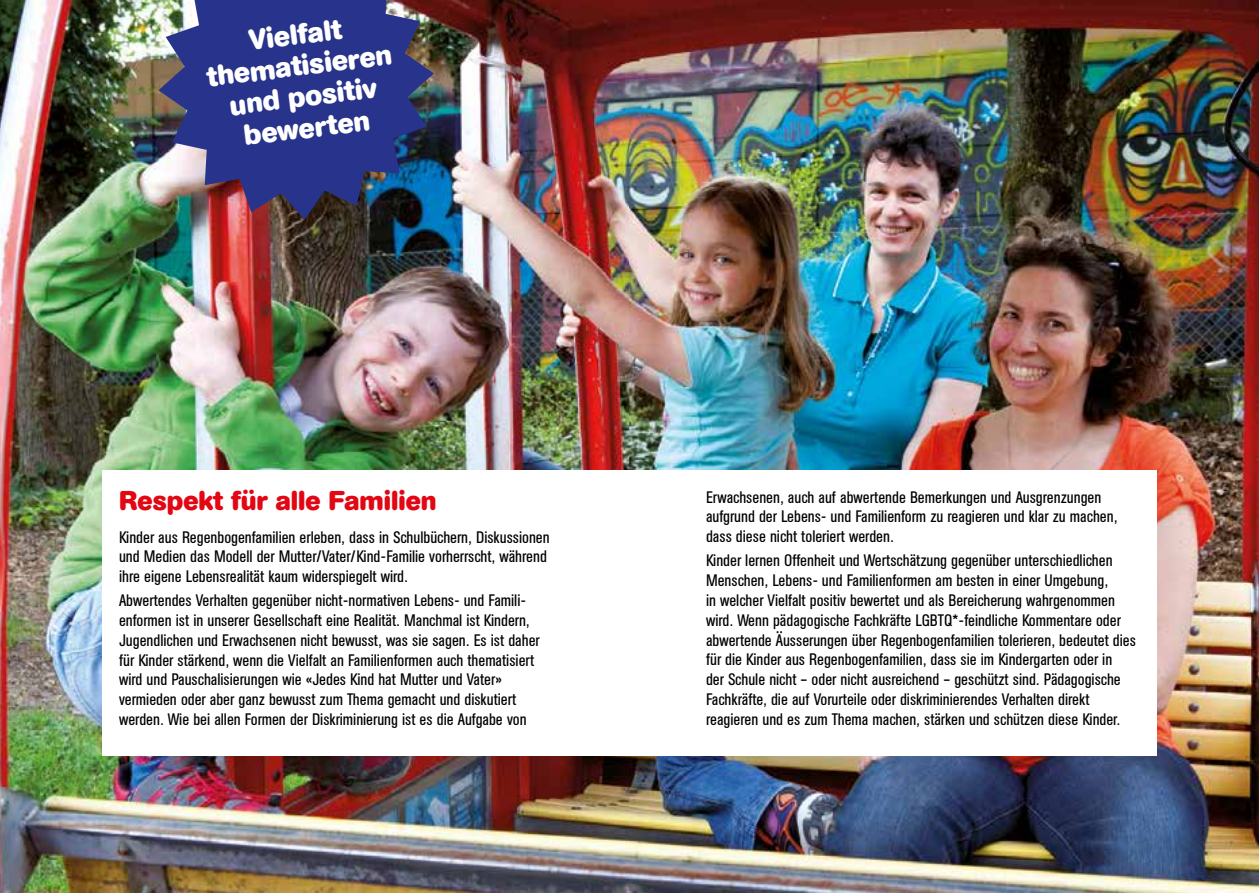
<style>
.page{position:relative;width:1259px;height:893px;background:#fff}
.page>*{position:absolute;margin:0;border:0;box-sizing:border-box;transform-origin:0 0}
.t1{font:700 28.5px/31.2px "AG Buch Rounded BQ";color:#fff;text-align:center}
.t2{font:700 27px "AG Buch Rounded BQ";color:#e30613}
.t3{font:16.5px/19.8px "AG Buch Condensed BQ";color:#000}
</style>
<div class="page">
<img style="left:0;top:0;width:629px;height:893px">
<div style="left:102px;top:470px;width:527px;height:286px;background:#fff"></div>
<img style="left:158px;top:0;width:276px;height:220px">
<img style="left:629px;top:0;width:630px;height:893px">
<div style="left:629px;top:470px;width:528px;height:286px;background:#fff"></div>
<h1 class="t1" style="left:201px;top:31px;width:188px;rotate:-7deg">Vielfalt thematisieren und positiv bewerten</h1>
<h2 class="t2" style="left:119px;top:485px;width:319px">Respekt für alle Familien</h2>
<p class="t3" style="left:119px;top:527px;width:432px">Kinder aus Regenbogenfamilien erleben, dass in Schulbüchern, Diskussionen und Medien das Modell der Mutter/Vater/Kind-Familie vorherrscht, während ihre eigene Lebensrealität kaum widerspiegelt wird.</p>
<p class="t3" style="left:119px;top:591px;width:422px">Abwertendes Verhalten gegenüber nicht-normativen Lebens- und Famili&shy;enformen ist in unserer Gesellschaft eine Realität. Manchmal ist Kindern, Jugendlichen und Erwachsenen nicht bewusst, was sie sagen. Es ist daher für Kinder stärkend, wenn die Vielfalt an Familienformen auch thematisiert wird und Pauschalisierungen wie «Jedes Kind hat Mutter und Vater» vermieden oder aber ganz bewusst zum Thema gemacht und diskutiert werden. Wie bei allen Formen der Diskriminierung ist es die Aufgabe von</p>
<p class="t3" style="left:706px;top:487px;width:413px">Erwachsenen, auch auf abwertende Bemerkungen und Ausgrenzungen aufgrund der Lebens- und Familienform zu reagieren und klar zu machen, dass diese nicht toleriert werden.</p>
<p class="t3" style="left:706px;top:551px;width:431px">Kinder lernen Offenheit und Wertschätzung gegenüber unterschiedlichen Menschen, Lebens- und Familienformen am besten in einer Umgebung,<br>in welcher Vielfalt positiv bewertet und als Bereicherung wahrgenommen wird. Wenn pädagogische Fachkräfte LGBTQ*-feindliche Kommentare oder abwertende Äusserungen über Regenbogenfamilien tolerieren, bedeutet dies für die Kinder aus Regenbogenfamilien, dass sie im Kindergarten oder in<br>der Schule nicht – oder nicht ausreichend – geschützt sind. Pädagogische Fachkräfte, die auf Vorurteile oder diskriminierendes Verhalten direkt reagieren und es zum Thema machen, stärken und schützen diese Kinder.</p>
</div>
